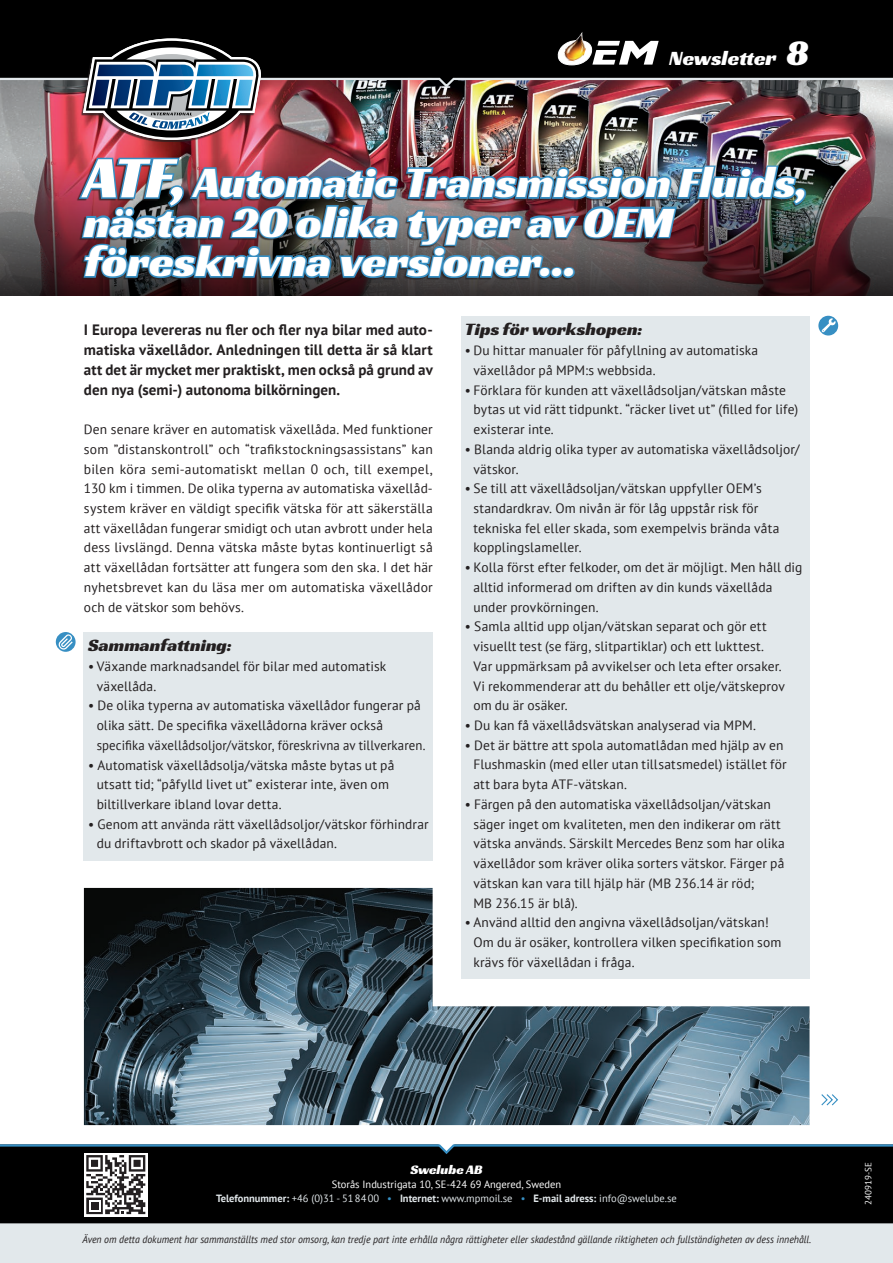
<style>
.page{position:relative;width:893px;height:1263px;background:#fff}
.page>*{position:absolute;margin:0;border:0;box-sizing:border-box;transform-origin:0 0}
.t1{font:60px "Racing Sans One";color:#fff;scale:.96 1}
.t2{font:45px/39.5px "Racing Sans One";letter-spacing:-.005em;color:#fff}
.t3{font:45px "Racing Sans One";letter-spacing:-.005em;color:#fff;scale:.96 1}
.t4{font:37.5px "Racing Sans One";color:#fff}
.t5{font:21px "Racing Sans One";color:#fff}
.t6{font:18px "Racing Sans One";color:#231f20}
.t7{font:700 15px/19.8px "PT Sans";letter-spacing:.01em;color:#231f20}
.t8{font:13.5px/19.6px "PT Sans";letter-spacing:.01em;color:#231f20}
.t9{font:13.5px "Racing Sans One";color:#fff}
.t10{font:italic 10.5px "PT Sans";color:#231f20;scale:.94 1}
.t11{font:10.5px/14.1px "PT Sans";color:#fff}
.t12{font:10.5px "PT Sans";color:#e2e8eb}
.t13{font:10.5px "PT Sans";color:#378fc3}
.t14{font:9px "PT Sans";color:#fff}
.s1{font-size:22.5px}
.s2{font-weight:700;color:#e2e8eb}
.s3{color:#e2e8eb}
.s4{font-weight:700}
</style>
<div class="page">
<img style="left:0;top:140px;width:893px;height:15px">
<div style="left:0;top:1219px;width:893px;height:44px;background:#e2e8eb"></div>
<div style="left:0;top:0;width:893px;height:34px;background:#000"></div>
<img style="left:562px;top:32px;width:28px;height:2px">
<img style="left:0;top:34px;width:893px;height:106px">
<div style="left:0;top:1214px;width:893px;height:9px;background:#000"></div>
<svg style="left:56px;top:632px;width:20px;height:20px"></svg>
<svg style="left:59px;top:634px;width:14px;height:16px"></svg>
<svg style="left:818px;top:316px;width:20px;height:19px"></svg>
<svg style="left:822px;top:318px;width:14px;height:14px"></svg>
<svg style="left:84px;top:1214px;width:64px;height:2px"></svg>
<svg style="left:0;top:1144px;width:893px;height:70px;background:#0b0e10"></svg>
<div style="left:84px;top:632px;width:349px;height:228px;background:#e2e8eb"></div>
<div style="left:461px;top:316px;width:348px;height:662px;background:#e2e8eb"></div>
<img style="left:0;top:155px;width:893px;height:141px">
<img style="left:77px;top:156px;width:731px;height:124px">
<svg style="left:821px;top:1094px;width:17px;height:12px"></svg>
<img style="left:84px;top:888px;width:725px;height:237px">
<h3 class="t5" style="left:669px;top:44px;width:109px">Newslette<span class="s1">r</span></h3>
<h3 class="t4" style="left:786px;top:28px;width:25px">8</h3>
<h1 class="t1" style="left:84px;top:139px;width:109px">ATF,</h1>
<h2 class="t2" style="left:84px;top:201px;width:591px">nästan 20 olika typer av OEM föreskrivna versioner...</h2>
<h2 class="t3" style="left:194px;top:153px;width:641px">Automatic Transmission Fluids,</h2>
<p class="t7" style="left:84px;top:320px;width:350px">I Europa levereras nu fler och fler nya bilar med auto-</p>
<p class="t7" style="left:84px;top:359px;width:350px">att det är mycket mer praktiskt, men också på grund av den nya (semi-) autonoma bilkörningen.</p>
<p class="t8" style="left:84px;top:419px;width:350px;text-align:justify">Den senare kräver en automatisk växellåda. Med funktioner som ”distanskontroll” och “trafikstockningsassistans” kan bilen köra semi-automatiskt mellan 0 och, till exempel,</p>
<p class="t8" style="left:84px;top:498px;width:350px">system kräver en väldigt specifik vätska för att säkerställa</p>
<p class="t7" style="left:84px;top:340px;width:350px">matiska växellådor. Anledningen till detta är så klart</p>
<p class="t8" style="left:84px;top:478px;width:350px">130 km i timmen. De olika typerna av automatiska växellåd-</p>
<p class="t8" style="left:84px;top:518px;width:350px;text-align:justify">att växellådan fungerar smidigt och utan avbrott under hela dess livslängd. Denna vätska måste bytas kontinuerligt så att växellådan fortsätter att fungera som den ska I. det här nyhetsbrevet kan du läsa mer om automatiska växellådor och de vätskor som behövs.</p>
<h3 class="t6" style="left:88px;top:633px;width:145px">Sammanfattning:</h3>
<p class="t8" style="left:97px;top:656px;width:291px;text-indent:-9px">• Växande marknadsandel för bilar med automatisk växellåda.</p>
<p class="t8" style="left:97px;top:695px;width:330px;text-indent:-9px">• De olika typerna av automatiska växellådor fungerar på olika sätt. De specifika växellådorna kräver också specifika växellådsoljor/vätskor, föreskrivna av tillverkaren.</p>
<p class="t8" style="left:97px;top:755px;width:299px;text-indent:-9px">• Automatisk växellådsolja/vätska måste bytas ut på utsatt tid; “påfylld livet ut” existerar inte, även om biltillverkare ibland lovar detta.</p>
<p class="t8" style="left:97px;top:814px;width:333px;text-indent:-9px">• Genom att använda rätt växellådsoljor/vätskor förhindrar du driftavbrott och skador på växellådan.</p>
<h3 class="t6" style="left:465px;top:318px;width:179px">Tips för workshopen:</h3>
<p class="t8" style="left:473px;top:340px;width:286px;text-indent:-9px">• Du hittar manualer för påfyllning av automatiska växellådor på MPM s: webbsida.</p>
<p class="t8" style="left:473px;top:380px;width:326px;text-indent:-9px">• Förklara för kunden att växellådsoljan/vätskan måste bytas ut vid rätt tidpunkt “. räcker livet ut” (filled for life( existerar inte.</p>
<p class="t8" style="left:473px;top:439px;width:328px;text-indent:-9px">• Blanda aldrig olika typer av automatiska växellådsoljor/ vätskor.</p>
<p class="t8" style="left:473px;top:478px;width:307px;text-indent:-9px">• Se till att växellådsoljan/vätskan uppfyller OEM s’ standardkrav. Om nivån är för låg uppstår risk för tekniska fel eller skada, som exempelvis brända våta kopplingslameller.</p>
<p class="t8" style="left:473px;top:557px;width:331px;text-indent:-9px">• Kolla först efter felkoder, om det är möjligt. Men håll dig alltid informerad om driften av din kunds växellåda under provkörningen.</p>
<p class="t8" style="left:473px;top:616px;width:313px;text-indent:-9px">• Samla alltid upp oljan/vätskan separat och gör ett visuellt test (se färg, slitpartiklar) och ett lukttest.<br>Var uppmärksam på avvikelser och leta efter orsaker.<br>Vi rekommenderar att du behåller ett olje/vätskeprov om du är osäker.</p>
<p class="t8" style="left:465px;top:715px;width:293px">• Du kan få växellådsvätskan analyserad via MPM.</p>
<p class="t8" style="left:473px;top:735px;width:315px;text-indent:-9px">• Det är bättre att spola automatlådan med hjälp av en<br>Flushmaskin (med eller utan tillsatsmedel) istället för att bara byta ATF-vätskan.</p>
<p class="t8" style="left:473px;top:794px;width:313px;text-indent:-9px">• Färgen på den automatiska växellådsoljan/vätskan säger inget om kvaliteten, men den indikerar om rätt vätska används. Särskilt Mercedes Benz som har olika växellådor som kräver olika sorters vätskor. Färger på vätskan kan vara till hjälp här (MB 236.14 är röd;<br>MB 236.15 är blå .(</p>
<p class="t8" style="left:473px;top:912px;width:310px;text-indent:-9px">• Använd alltid den angivna växellådsoljan/vätskan!<br>Om du är osäker, kontrollera vilken specifikation som krävs för växellådan i fråga.</p>
<p class="t9" style="left:410px;top:1161px;width:74px">Swelube AB</p>
<p class="t11" style="left:533px;top:1177px;width:145px;text-indent:-201px">Storås Industrigata 10, SE-424 69 Angered, Sweden<br><span class="s2">-E mail adress:</span> <span class="s3">info@swelube.se</span></p>
<p class="t12" style="left:216px;top:1192px;width:165px"><span class="s4">Telefonnummer:</span> +46 )0( 31 - 518400</p>
<p class="t12" style="left:400px;top:1192px;width:114px"><span class="s4">Internet:</span> www.mpmoil.se</p>
<p class="t13" style="left:387px;top:1192px;width:6px">•</p>
<p class="t13" style="left:521px;top:1192px;width:6px">•</p>
<p class="t10" style="left:83px;top:1233px;width:777px">Även om detta dokument har sammanställts med stor omsorg, kan tredje part inte erhålla några rättigheter eller skadestånd gällande riktigheten och fullständigheten av dess innehåll.</p>
<p class="t14" style="left:863px;top:1205px;width:44px;rotate:-90deg">240919-SE</p>
</div>
